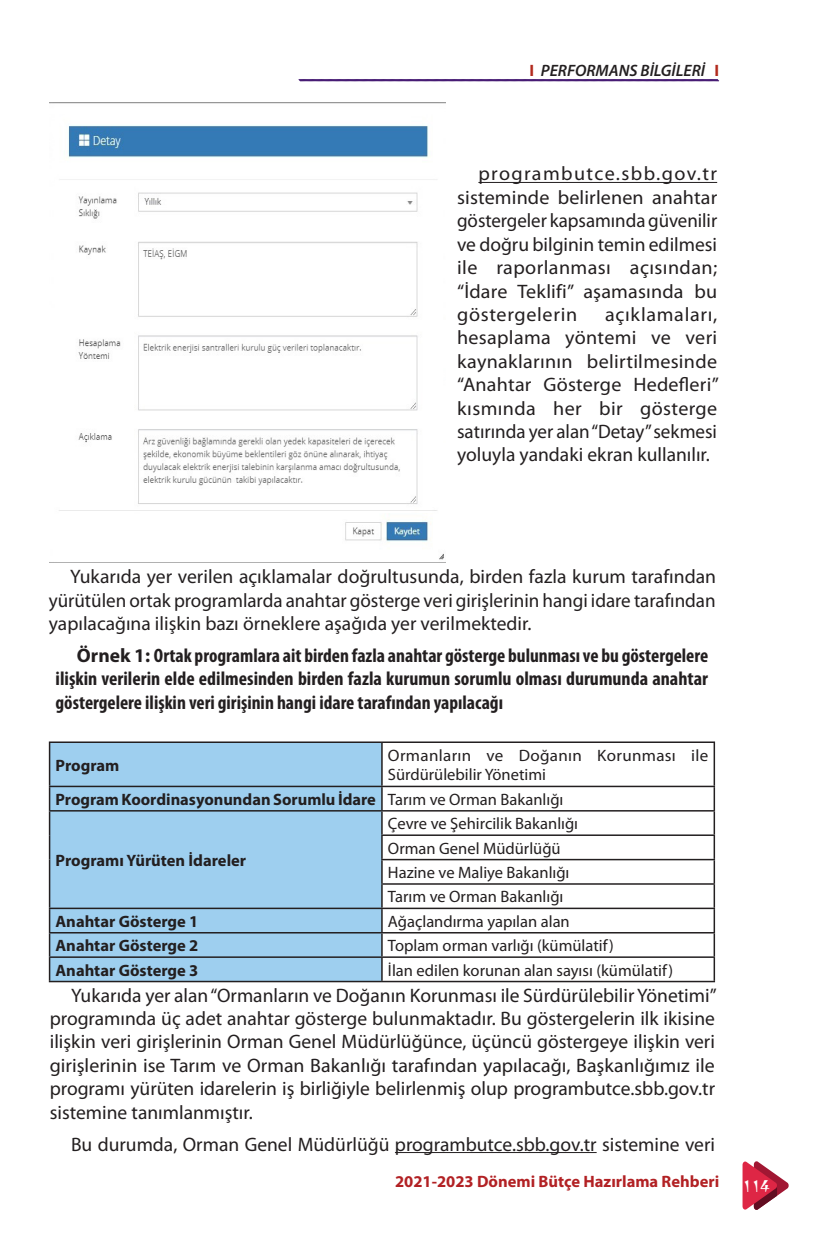
<style>
.page{position:relative;width:830px;height:1255px;background:#fff}
.page>*{position:absolute;margin:0;border:0;box-sizing:border-box;transform-origin:0 0}
.rehberparagraf{font:19.5px/23.4px "Myriad Pro";color:#231f20;text-align:justify}
.rehberparagraf-2{font:700 condensed 19.5px/23.4px "Myriad Pro";color:#231f20;text-align:justify}
.rehberparagraf-3{font:16.5px "Myriad Pro";color:#231f20}
.rehberparagraf-4{font:700 16.5px "Myriad Pro";color:#231f20}
.rehberparagraf-5{font:16.5px/19.8px "Myriad Pro";letter-spacing:.02em;color:#231f20}
.t1{font:700 16.5px "Myriad Pro";color:#b22124}
.t2{font:italic 600 16.5px "Myriad Pro";color:#231f20}
.t3{font:16.5px "Japanette";color:#fff}
.s1{font-weight:700;font-style:normal;color:#b22b1e}
.s2{font-stretch:normal}
</style>
<div class="page">
<svg style="left:298px;top:79px;width:421px;height:3px"></svg>
<svg style="left:742px;top:1161px;width:46px;height:49px"></svg>
<hr style="left:478px;top:182px;width:238px;height:1px;background:#231f20">
<img style="left:50px;top:102px;width:395px;height:458px">
<div style="left:50px;top:743px;width:331px;height:237px;background:#9ecfef"></div>
<hr style="left:49px;top:743px;width:1px;height:42px;background:#231f20">
<hr style="left:381px;top:743px;width:1px;height:42px;background:#231f20">
<hr style="left:713px;top:743px;width:1px;height:42px;background:#231f20">
<hr style="left:49px;top:785px;width:333px;height:2px;background:#231f20">
<hr style="left:382px;top:785px;width:332px;height:2px;background:#231f20">
<hr style="left:49px;top:810px;width:333px;height:1px;background:#231f20">
<hr style="left:382px;top:810px;width:332px;height:1px;background:#231f20">
<hr style="left:381px;top:834px;width:333px;height:2px;background:#231f20">
<hr style="left:381px;top:858px;width:333px;height:2px;background:#231f20">
<hr style="left:381px;top:883px;width:333px;height:1px;background:#231f20">
<hr style="left:49px;top:907px;width:333px;height:2px;background:#231f20">
<hr style="left:382px;top:907px;width:332px;height:2px;background:#231f20">
<hr style="left:49px;top:932px;width:333px;height:1px;background:#231f20">
<hr style="left:382px;top:932px;width:332px;height:1px;background:#231f20">
<hr style="left:49px;top:956px;width:333px;height:1px;background:#231f20">
<svg style="left:49px;top:787px;width:1px;height:193px"></svg>
<hr style="left:382px;top:956px;width:332px;height:1px;background:#231f20">
<svg style="left:381px;top:787px;width:1px;height:193px"></svg>
<svg style="left:713px;top:787px;width:1px;height:193px"></svg>
<hr style="left:49px;top:980px;width:333px;height:2px;background:#231f20">
<hr style="left:382px;top:980px;width:332px;height:2px;background:#231f20">
<hr style="left:49px;top:741px;width:333px;height:2px;background:#231f20">
<hr style="left:382px;top:741px;width:332px;height:2px;background:#231f20">
<hr style="left:395px;top:1151px;width:201px;height:1px;background:#231f20">
<p class="t2" style="left:529px;top:60px;width:191px"><span class="s1">I</span> PERFORMANS BİLGİLERİ <span class="s1">I</span></p>
<p class="rehberparagraf" style="left:457px;top:162px;width:261px;text-indent:21px">programbutce.sbb.gov.tr sisteminde belirlenen anahtar göstergeler kapsamında güvenilir ve doğru bilginin temin edilmesi ile raporlanması açısından; “İdare Teklifi” aşamasında bu göstergelerin</p>
<p class="rehberparagraf" style="left:457px;top:302px;width:263px;text-indent:148px">açıklamaları, hesaplama yöntemi ve veri kaynaklarının belirtilmesinde “Anahtar Gösterge Hedefleri” kısmında her bir gösterge satırında yer alan “Detay” sekmesi yoluyla yandaki ekran kullanılır.</p>
<p class="rehberparagraf" style="left:49px;top:565px;width:668px;text-indent:21px">Yukarıda yer verilen açıklamalar doğrultusunda, birden fazla kurum tarafından yürütülen ortak programlarda anahtar gösterge veri girişlerinin hangi idare tarafından yapılacağına ilişkin bazı örneklere aşağıda yer verilmektedir.</p>
<p class="rehberparagraf-2" style="left:56px;top:643px;width:654px;text-indent:21px"><span class="s2">Örnek 1:</span> Ortak programlara ait birden fazla anahtar gösterge bulunması ve bu göstergelere ilişkin verilerin elde edilmesinden birden fazla kurumun sorumlu olması durumunda anahtar göstergelere ilişkin veri girişinin hangi idare tarafından yapılacağı</p>
<p class="rehberparagraf-4" style="left:56px;top:754px;width:65px">Program</p>
<p class="rehberparagraf-5" style="left:388px;top:745px;width:322px">Ormanların ve Doğanın Korunması ile<br>Sürdürülebilir Yönetimi</p>
<p class="rehberparagraf-4" style="left:56px;top:788px;width:322px">Program Koordinasyonundan Sorumlu İdare</p>
<p class="rehberparagraf-3" style="left:388px;top:789px;width:177px">Tarım ve Orman Bakanlığı</p>
<p class="rehberparagraf-4" style="left:56px;top:849px;width:192px">Programı Yürüten İdareler</p>
<p class="rehberparagraf-3" style="left:388px;top:813px;width:191px">Çevre ve Şehircilik Bakanlığı</p>
<p class="rehberparagraf-3" style="left:388px;top:837px;width:174px">Orman Genel Müdürlüğü</p>
<p class="rehberparagraf-3" style="left:388px;top:862px;width:183px">Hazine ve Maliye Bakanlığı</p>
<p class="rehberparagraf-3" style="left:388px;top:886px;width:177px">Tarım ve Orman Bakanlığı</p>
<p class="rehberparagraf-4" style="left:56px;top:910px;width:144px">Anahtar Gösterge 1</p>
<p class="rehberparagraf-3" style="left:388px;top:911px;width:183px">Ağaçlandırma yapılan alan</p>
<p class="rehberparagraf-4" style="left:56px;top:934px;width:144px">Anahtar Gösterge 2</p>
<p class="rehberparagraf-3" style="left:388px;top:935px;width:227px">Toplam orman varlığı (kümülatif)</p>
<p class="rehberparagraf-4" style="left:56px;top:959px;width:144px">Anahtar Gösterge 3</p>
<p class="rehberparagraf-3" style="left:388px;top:959px;width:286px">İlan edilen korunan alan sayısı (kümülatif)</p>
<p class="rehberparagraf" style="left:50px;top:983px;width:668px;text-indent:21px">Yukarıda yer alan “Ormanların ve Doğanın Korunması ile Sürdürülebilir Yönetimi” programında üç adet anahtar gösterge bulunmaktadır. Bu göstergelerin ilk ikisine ilişkin veri girişlerinin Orman Genel Müdürlüğünce, üçüncü göstergeye ilişkin veri girişlerinin ise Tarım ve Orman Bakanlığı tarafından yapılacağı, Başkanlığımız ile programı yürüten idarelerin iş birliğiyle belirlenmiş olup programbutce.sbb.gov.tr sistemine tanımlanmıştır.</p>
<p class="rehberparagraf" style="left:71px;top:1131px;width:645px">Bu durumda, Orman Genel Müdürlüğü programbutce.sbb.gov.tr sistemine veri</p>
<p class="t1" style="left:395px;top:1170px;width:325px">2021-2023 Dönemi Bütçe Hazırlama Rehberi</p>
<p class="t3" style="left:742px;top:1176px;width:28px">114</p>
</div>
